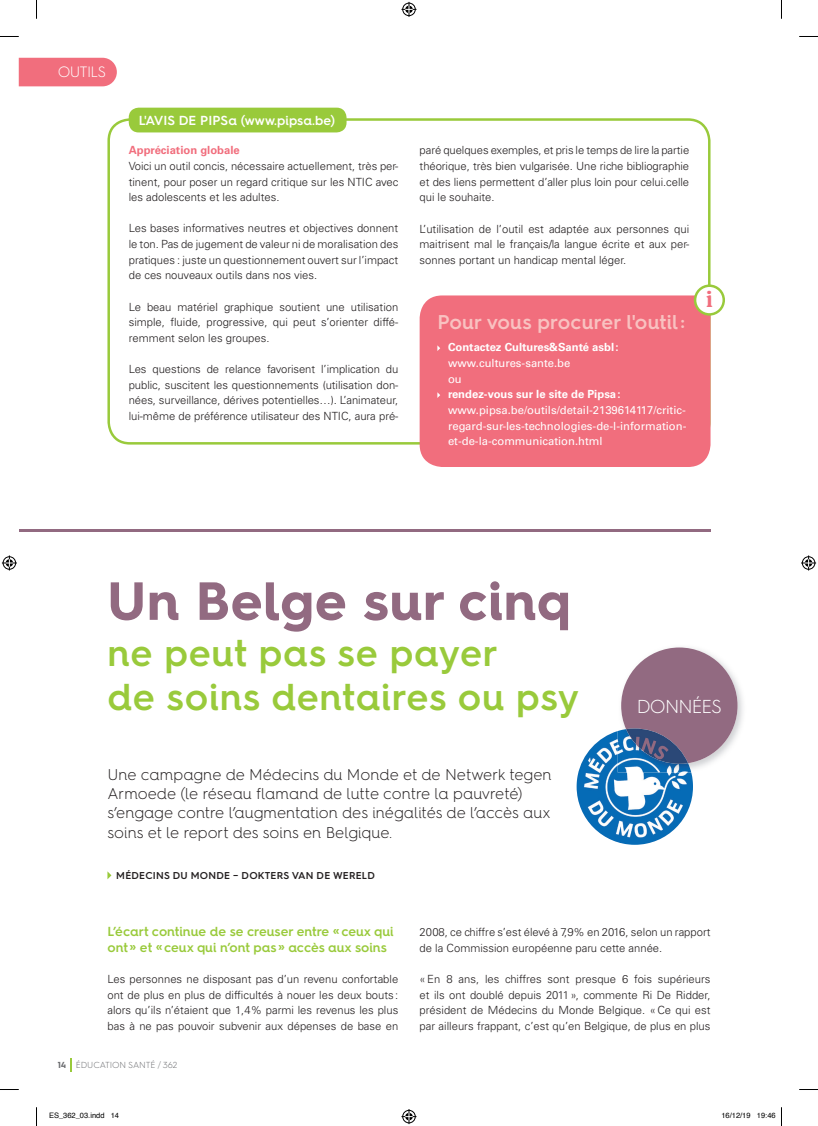
<style>
.page{position:relative;width:818px;height:1126px;background:#fff}
.page>*{position:absolute;margin:0;border:0;box-sizing:border-box;transform-origin:0 0}
.t1{font:700 53.75px "Hurme Geometric Sans 4";letter-spacing:.02em;color:#926a81}
.t2{font:600 37.5px/44.5px "Hurme Geometric Sans 4";letter-spacing:.02em;color:#99ca3b}
.t3{font:500 24.12px "Souvenir Std";color:#f16e7d}
.t4{font:600 20px "Hurme Geometric Sans 4";letter-spacing:.01em;color:#f9c2c1}
.t5{font:300 18.75px "Hurme Geometric Sans 4";letter-spacing:-.05em;color:#fff}
.t6{font:300 15.62px/19.4px "Hurme Geometric Sans 4";color:#231f20}
.t7{font:300 15px "Hurme Geometric Sans 4";letter-spacing:-.05em;color:#fff}
.t8{font:600 13.12px/15.6px "Hurme Geometric Sans 4";color:#99ca3b}
.t9{font:600 13.12px "Hurme Geometric Sans 4";letter-spacing:.005em;color:#fff}
.t10{font:300 11.25px/15.6px "Univers LT Std";color:#231f20;text-align:justify}
.t11{font:11.25px/15.6px "Univers LT Std";color:#fff}
.t12{font:700 11.25px "Univers LT Std";color:#fff}
.t13{font:700 11.25px "Univers LT Std";color:#f16e7d}
.t14{font:600 10px "Hurme Geometric Sans 4";letter-spacing:.02em;color:#231f20}
.t15{font:300 8.75px "Hurme Geometric Sans 4";letter-spacing:-.01em;color:#6c6d70}
.t16{font:7.5px "Helvetica";color:#000}
.s1{font-weight:700}
</style>
<div class="page">
<svg style="left:70px;top:1058px;width:2px;height:12px"></svg>
<div style="left:19px;top:58px;width:98px;height:28px;background:#f16e7d"></div>
<svg style="left:107px;top:118px;width:603px;height:326px"></svg>
<div style="left:129px;top:108px;width:217px;height:24px;background:#99ca3b;border-radius:10px"></div>
<div style="left:419px;top:295px;width:291px;height:172px;background:#f16e7d"></div>
<svg style="left:693px;top:284px;width:31px;height:31px"></svg>
<svg style="left:437px;top:345px;width:3px;height:6px"></svg>
<svg style="left:437px;top:392px;width:3px;height:6px"></svg>
<svg style="left:107px;top:871px;width:4px;height:8px"></svg>
<img style="left:690px;top:683px;width:53px;height:89px">
<img style="left:617px;top:730px;width:73px;height:42px">
<svg style="left:620px;top:647px;width:117px;height:116px"></svg>
<img style="left:625px;top:728px;width:62px;height:35px">
<hr style="left:19px;top:529px;width:691px;height:3px;background:#926a81">
<svg style="left:0;top:36px;width:19px;height:1px"></svg>
<svg style="left:799px;top:36px;width:18px;height:1px"></svg>
<svg style="left:0;top:1089px;width:19px;height:1px"></svg>
<svg style="left:799px;top:1089px;width:18px;height:1px"></svg>
<svg style="left:36px;top:0;width:1px;height:19px"></svg>
<svg style="left:36px;top:1107px;width:1px;height:18px"></svg>
<svg style="left:401px;top:2px;width:15px;height:15px"></svg>
<svg style="left:401px;top:1109px;width:15px;height:14px"></svg>
<svg style="left:2px;top:555px;width:15px;height:15px"></svg>
<svg style="left:801px;top:555px;width:14px;height:15px"></svg>
<h3 class="t7" style="left:58px;top:62px;width:50px">OUTILS</h3>
<p class="t9" style="left:139px;top:111px;width:197px">L'AVIS DE PIPSa (www.pipsa.be)</p>
<p class="t13" style="left:129px;top:144px;width:112px">Appréciation globale</p>
<p class="t10" style="left:129px;top:158px;width:271px">Voici un outil concis, nécessaire actuellement, très per&shy;tinent, pour poser un regard critique sur les NTIC avec les adolescents et les adultes.</p>
<p class="t10" style="left:129px;top:221px;width:271px">Les bases informatives neutres et objectives donnent le ton. Pas de jugement de valeur ni de moralisation des pratiques : juste un questionnement ouvert sur l’impact de ces nouveaux outils dans nos vies.</p>
<p class="t10" style="left:129px;top:299px;width:271px">Le beau matériel graphique soutient une utilisation simple, fluide, progressive, qui peut s’orienter diffé&shy;remment selon les groupes.</p>
<p class="t10" style="left:129px;top:361px;width:271px">Les questions de relance favorisent l’implication du public, suscitent les questionnements (utilisation don&shy;nées, surveillance, dérives potentielles…). L’animateur, lui-même de préférence utilisateur des NTIC, aura pré-</p>
<p class="t10" style="left:419px;top:142px;width:271px">paré quelques exemples, et pris le temps de lire la partie théorique, très bien vulgarisée. Une riche bibliographie et des liens permettent d’aller plus loin pour celui.celle qui le souhaite.</p>
<p class="t10" style="left:419px;top:221px;width:271px">L’utilisation de l’outil est adaptée aux personnes qui maitrisent mal le français/la langue écrite et aux per&shy;sonnes portant un handicap mental léger.</p>
<h3 class="t4" style="left:437px;top:307px;width:249px">Pour vous procurer l'outil :</h3>
<p class="t12" style="left:447px;top:341px;width:172px">Contactez Cultures&amp;Santé asbl :</p>
<p class="t11" style="left:447px;top:355px;width:124px">www.cultures-sante.be ou</p>
<p class="t12" style="left:447px;top:388px;width:174px">rendez-vous sur le site de Pipsa :</p>
<p class="t11" style="left:447px;top:402px;width:240px;text-align:justify">www.pipsa.be/outils/detail-2139614117/critic&shy;regard-sur-les-technologies-de-l-information&shy;et-de-la-communication.html</p>
<h3 class="t3" style="left:705px;top:284px;width:8px">i</h3>
<h1 class="t1" style="left:107px;top:563px;width:464px">Un Belge sur cinq</h1>
<h2 class="t2" style="left:107px;top:629px;width:473px">ne peut pas se payer<br>de soins dentaires ou psy</h2>
<h3 class="t6" style="left:107px;top:764px;width:445px">Une campagne de Médecins du Monde et de Netwerk tegen Armoede (le réseau flamand de lutte contre la pauvreté) s’engage contre l’augmentation des inégalités de l’accès aux soins et le report des soins en Belgique.</h3>
<p class="t14" style="left:116px;top:868px;width:260px">MÉDECINS DU MONDE – DOKTERS VAN DE WERELD</p>
<h3 class="t5" style="left:636px;top:694px;width:87px">DONNÉES</h3>
<p class="t8" style="left:107px;top:923px;width:287px">L’écart continue de se creuser entre « ceux qui ont » et « ceux qui n’ont pas » accès aux soins</p>
<p class="t10" style="left:107px;top:971px;width:292px">Les personnes ne disposant pas d’un revenu confortable ont de plus en plus de difficultés à nouer les deux bouts : alors qu’ils n’étaient que 1,4% parmi les revenus les plus bas à ne pas pouvoir subvenir aux dépenses de base en</p>
<p class="t15" style="left:58px;top:1059px;width:121px"><span class="s1">14</span> ÉDUCATION SANTÉ / 362</p>
<p class="t10" style="left:419px;top:924px;width:292px">2008, ce chiffre s’est élevé à 7,9% en 2016, selon un rapport de la Commission européenne paru cette année.</p>
<p class="t10" style="left:419px;top:971px;width:292px">« En 8 ans, les chiffres sont presque 6 fois supérieurs et ils ont doublé depuis 2011 », commente Ri De Ridder, président de Médecins du Monde Belgique. « Ce qui est par ailleurs frappant, c’est qu’en Belgique, de plus en plus</p>
<p class="t16" style="left:49px;top:1109px;width:72px">ES_362_03.indd 14</p>
<p class="t16" style="left:721px;top:1109px;width:56px">16/12/19 19:46</p>
</div>
